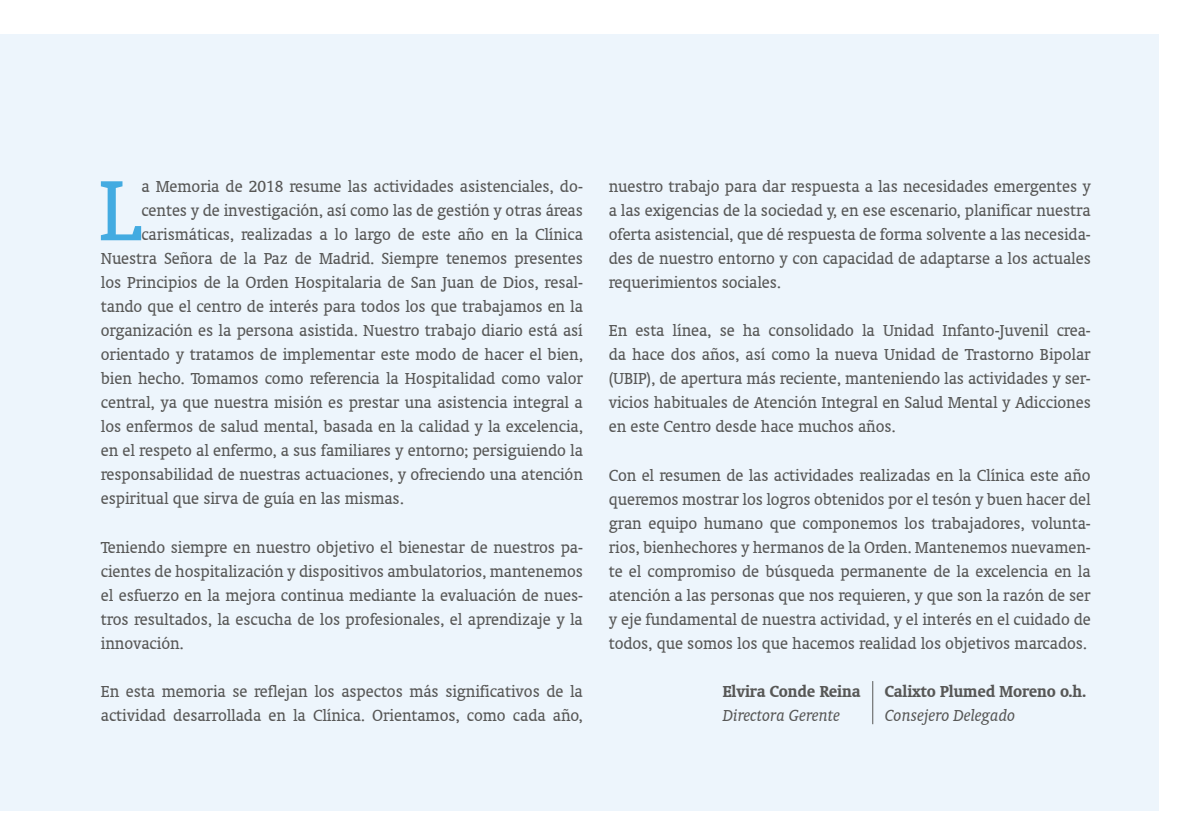
<style>
.page{position:relative;width:1191px;height:840px;background:#fff}
.page>*{position:absolute;margin:0;border:0;box-sizing:border-box;transform-origin:0 0}
.t1{font:97.2px "Oranda BT";color:#43abe1}
.t2{font:18px/24px "Oranda BT";letter-spacing:-.005em;color:#575756;text-align:justify}
.t3{font:700 18px "Oranda BT";letter-spacing:-.005em;color:#575756}
.t4{font:italic 18px "Oranda BT";letter-spacing:-.005em;color:#575756}
</style>
<div class="page">
<div style="left:0;top:34px;width:1158px;height:776px;background:#edf5fc"></div>
<hr style="left:872px;top:680px;width:1px;height:43px;background:#575756">
<h1 class="t1" style="left:98px;top:154px;width:45px">L</h1>
<p class="t2" style="left:141px;top:174px;width:443px">a Memoria de 2018 resume las actividades asistenciales, do-</p>
<p class="t2" style="left:141px;top:198px;width:443px">centes y de investigación, así como las de gestión y otras áreas</p>
<p class="t2" style="left:141px;top:222px;width:443px">carismáticas, realizadas a lo largo de este año en la Clínica</p>
<p class="t2" style="left:101px;top:246px;width:483px">Nuestra Señora de la Paz de Madrid. Siempre tenemos presentes</p>
<p class="t2" style="left:101px;top:270px;width:483px">los Principios de la Orden Hospitalaria de San Juan de Dios, resal-</p>
<p class="t2" style="left:101px;top:294px;width:483px">tando que el centro de interés para todos los que trabajamos en la</p>
<p class="t2" style="left:101px;top:318px;width:483px">organización es la persona asistida. Nuestro trabajo diario está así</p>
<p class="t2" style="left:101px;top:342px;width:483px">orientado y tratamos de implementar este modo de hacer el bien,</p>
<p class="t2" style="left:101px;top:366px;width:483px">bien hecho. Tomamos como referencia la Hospitalidad como valor</p>
<p class="t2" style="left:101px;top:390px;width:483px">central, ya que nuestra misión es prestar una asistencia integral a</p>
<p class="t2" style="left:101px;top:414px;width:483px">los enfermos de salud mental, basada en la calidad y la excelencia,</p>
<p class="t2" style="left:101px;top:438px;width:483px">en el respeto al enfermo, a sus familiares y entorno; persiguiendo la</p>
<p class="t2" style="left:101px;top:462px;width:483px">responsabilidad de nuestras actuaciones, y ofreciendo una atención</p>
<p class="t2" style="left:101px;top:486px;width:304px">espiritual que sirva de guía en las mismas.</p>
<p class="t2" style="left:101px;top:534px;width:483px">Teniendo siempre en nuestro objetivo el bienestar de nuestros pa&shy;cientes de hospitalización y dispositivos ambulatorios, mantenemos el esfuerzo en la mejora continua mediante la evaluación de nues&shy;tros resultados, la escucha de los profesionales, el aprendizaje y la innovación.</p>
<p class="t2" style="left:101px;top:678px;width:483px">En esta memoria se reflejan los aspectos más significativos de la actividad desarrollada en la Clínica. Orientamos, como cada año,</p>
<p class="t2" style="left:609px;top:174px;width:483px">nuestro trabajo para dar respuesta a las necesidades emergentes y a las exigencias de la sociedad y, en ese escenario, planificar nuestra oferta asistencial, que dé respuesta de forma solvente a las necesida&shy;des de nuestro entorno y con capacidad de adaptarse a los actuales requerimientos sociales.</p>
<p class="t2" style="left:609px;top:318px;width:483px">En esta línea, se ha consolidado la Unidad Infanto-Juvenil crea&shy;da hace dos años, así como la nueva Unidad de Trastorno Bipolar (UBIP), de apertura más reciente, manteniendo las actividades y ser&shy;vicios habituales de Atención Integral en Salud Mental y Adicciones en este Centro desde hace muchos años.</p>
<p class="t2" style="left:609px;top:462px;width:483px">Con el resumen de las actividades realizadas en la Clínica este año queremos mostrar los logros obtenidos por el tesón y buen hacer del gran equipo humano que componemos los trabajadores, volunta&shy;rios, bienhechores y hermanos de la Orden. Mantenemos nuevamen&shy;te el compromiso de búsqueda permanente de la excelencia en la atención a las personas que nos requieren, y que son la razón de ser y eje fundamental de nuestra actividad, y el interés en el cuidado de todos, que somos los que hacemos realidad los objetivos marcados.</p>
<p class="t3" style="left:722px;top:680px;width:139px">Elvira Conde Reina</p>
<p class="t3" style="left:884px;top:680px;width:203px">Calixto Plumed Moreno o.h.</p>
<p class="t4" style="left:722px;top:704px;width:119px">Directora Gerente</p>
<p class="t4" style="left:884px;top:704px;width:132px">Consejero Delegado</p>
</div>
